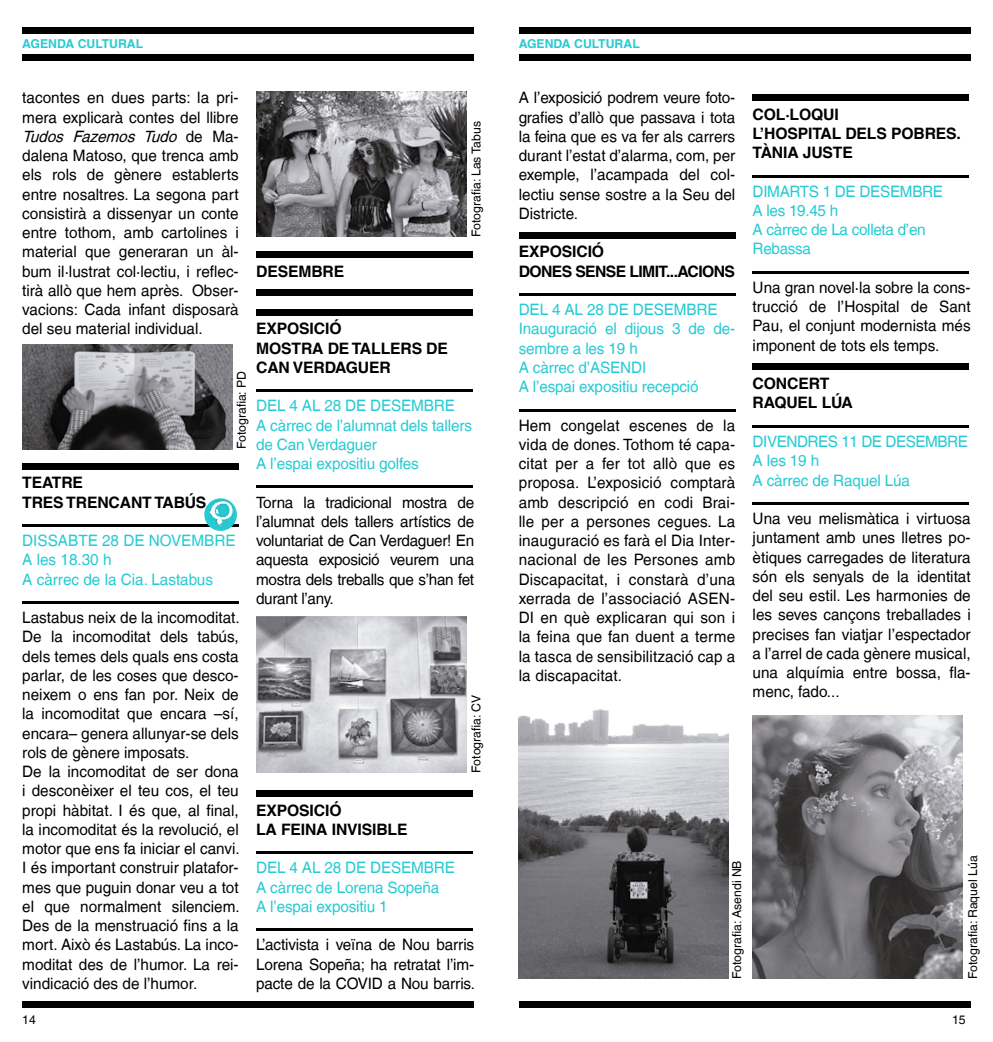
<style>
.page{position:relative;width:993px;height:1042px;background:#fff}
.page>*{position:absolute;margin:0;border:0;box-sizing:border-box;transform-origin:0 0}
.t1{font:15.75px/19.2px "Helvetica LT";color:#000;text-align:justify}
.t2{font:15.75px/19.2px "Helvetica LT";letter-spacing:-.01em;color:#26cad3}
.t3{font:700 15.75px/19.2px "Helvetica LT";letter-spacing:-.01em;color:#000}
.t4{font:15.75px/19.2px "Helvetica LT";letter-spacing:-.03em;color:#26cad3}
.t5{font:700 15.75px/19.2px "Helvetica LT";letter-spacing:-.04em;color:#000}
.t6{font:12.25px "Helvetica LT";color:#000}
.t7{font:700 12.25px "Helvetica LT";color:#26cad3}
.s1{font-style:italic}
</style>
<div class="page">
<div style="left:22px;top:1001px;width:452px;height:7px;background:#000"></div>
<div style="left:518px;top:1001px;width:452px;height:7px;background:#000"></div>
<div style="left:22px;top:27px;width:452px;height:6px;background:#000"></div>
<div style="left:22px;top:54px;width:452px;height:6px;background:#000"></div>
<div style="left:22px;top:463px;width:217px;height:6px;background:#000"></div>
<hr style="left:22px;top:524px;width:217px;height:3px;background:#000">
<hr style="left:22px;top:601px;width:217px;height:3px;background:#000">
<div style="left:256px;top:251px;width:216px;height:6px;background:#000"></div>
<div style="left:256px;top:290px;width:216px;height:6px;background:#000"></div>
<div style="left:256px;top:309px;width:216px;height:6px;background:#000"></div>
<hr style="left:256px;top:389px;width:216px;height:3px;background:#000">
<hr style="left:256px;top:485px;width:216px;height:3px;background:#000">
<div style="left:256px;top:790px;width:216px;height:6px;background:#000"></div>
<hr style="left:256px;top:851px;width:216px;height:3px;background:#000">
<hr style="left:256px;top:928px;width:216px;height:3px;background:#000">
<img style="left:22px;top:345px;width:211px;height:104px">
<img style="left:256px;top:92px;width:210px;height:145px">
<img style="left:257px;top:616px;width:209px;height:157px">
<svg style="left:204px;top:498px;width:33px;height:33px"></svg>
<img style="left:209px;top:501px;width:24px;height:27px">
<div style="left:518px;top:27px;width:452px;height:6px;background:#000"></div>
<div style="left:518px;top:54px;width:452px;height:6px;background:#000"></div>
<div style="left:518px;top:232px;width:217px;height:6px;background:#000"></div>
<hr style="left:518px;top:293px;width:217px;height:3px;background:#000">
<hr style="left:518px;top:408px;width:217px;height:3px;background:#000">
<div style="left:752px;top:94px;width:216px;height:6px;background:#000"></div>
<hr style="left:752px;top:175px;width:216px;height:2px;background:#000">
<hr style="left:752px;top:271px;width:216px;height:3px;background:#000">
<div style="left:752px;top:364px;width:216px;height:6px;background:#000"></div>
<hr style="left:752px;top:425px;width:216px;height:3px;background:#000">
<hr style="left:752px;top:502px;width:216px;height:3px;background:#000">
<img style="left:518px;top:709px;width:210px;height:270px">
<img style="left:752px;top:715px;width:210px;height:264px">
<p class="t7" style="left:22px;top:36px;width:122px">AGENDA CULTURAL</p>
<p class="t1" style="left:22px;top:88px;width:218px">tacontes en dues parts: la pri&shy;mera explicarà contes del llibre <span class="s1">Tudos Fazemos Tudo</span> d e M a - dalena Matoso, que trenca amb els rols de gènere establerts entre nosaltres. La segona part consistirà a dissenyar un conte entre tothom, amb cartolines i material que generaran un àl&shy;bum il·lustrat col·lectiu, i reflec&shy;tirà allò que hem après. Obser&shy;vacions: Cada infant disposarà del seu material individual.</p>
<p class="t6" style="left:469px;top:237px;width:117px;rotate:-90deg">Fotografia: Las Tabus</p>
<p class="t3" style="left:256px;top:261px;width:90px">DESEMBRE</p>
<p class="t3" style="left:256px;top:319px;width:193px">EXPOSICIÓ<br>MOSTRA DE TALLERS DE<br>CAN VERDAGUER</p>
<p class="t2" style="left:256px;top:396px;width:217px">DEL 4 AL 28 DE DESEMBRE<br>A càrrec de l’alumnat dels tallers de Can Verdaguer<br>A l’espai expositiu golfes</p>
<p class="t1" style="left:256px;top:492px;width:219px">Torna la tradicional mostra de l’alumnat dels tallers artístics de voluntariat de Can Verdaguer! En aquesta exposició veurem una mostra dels treballs que s’han fet durant l’any.</p>
<p class="t6" style="left:234px;top:449px;width:79px;rotate:-90deg">Fotografia: PD</p>
<p class="t3" style="left:22px;top:473px;width:186px">TEATRE<br>TRES TRENCANT TABÚS</p>
<p class="t2" style="left:22px;top:531px;width:215px">DISSABTE 28 DE NOVEMBRE<br>A les 18.30 h<br>A càrrec de la Cia. Lastabus</p>
<p class="t1" style="left:22px;top:608px;width:219px;text-align:left">Lastabus neix de la incomoditat.<br>De la incomoditat dels tabús, dels temes dels quals ens costa parlar, de les coses que desco&shy;neixem o ens fan por. Neix de la incomoditat que encara –sí, encara– genera allunyar-se dels rols de gènere imposats.<br>De la incomoditat de ser dona i desconèixer el teu cos, el teu propi hàbitat. I és que, al final, la incomoditat és la revolució, el motor que ens fa iniciar el canvi.<br>I és important construir platafor&shy;mes que puguin donar veu a tot el que normalment silenciem.<br>Des de la menstruació fins a la mort. Això és Lastabús. La inco&shy;moditat des de l’humor. La rei&shy;vindicació des de l’humor.</p>
<p class="t6" style="left:469px;top:773px;width:79px;rotate:-90deg">Fotografia: CV</p>
<p class="t3" style="left:256px;top:800px;width:153px">EXPOSICIÓ<br>LA FEINA INVISIBLE</p>
<p class="t2" style="left:256px;top:858px;width:200px">DEL 4 AL 28 DE DESEMBRE<br>A càrrec de Lorena Sopeña<br>A l’espai expositiu 1</p>
<p class="t1" style="left:256px;top:935px;width:220px">L’activista i veïna de Nou barris Lorena Sopeña; ha retratat l’im&shy;pacte de la COVID a Nou barris.</p>
<p class="t7" style="left:518px;top:36px;width:122px">AGENDA CULTURAL</p>
<p class="t1" style="left:518px;top:88px;width:218px">A l’exposició podrem veure foto&shy;grafies d’allò que passava i tota la feina que es va fer als carrers durant l’estat d’alarma, com, per exemple, l’acampada del col· lectiu sense sostre a la Seu del Districte.</p>
<p class="t5" style="left:518px;top:242px;width:218px">EXPOSICIÓ<br>DONES SENSE LIMIT...ACIONS</p>
<p class="t2" style="left:518px;top:300px;width:218px">DEL 4 AL 28 DE DESEMBRE<br>Inauguració el dijous 3 de de&shy;sembre a les 19 h<br>A càrrec d’ASENDI<br>A l’espai expositiu recepció</p>
<p class="t1" style="left:518px;top:415px;width:218px">Hem congelat escenes de la vida de dones. Tothom té capa&shy;citat per a fer tot allò que es proposa. L’exposició comptarà amb descripció en codi Brai&shy;lle per a persones cegues. La inauguració es farà el Dia Inter&shy;nacional de les Persones amb Discapacitat, i constarà d’una xerrada de l’associació ASEN-DI en què explicaran qui son i la feina que fan duent a terme la tasca de sensibilització cap a la discapacitat.</p>
<p class="t3" style="left:752px;top:104px;width:210px">COL·LOQUI<br>L’HOSPITAL DELS POBRES.<br>TÀNIA JUSTE</p>
<p class="t2" style="left:752px;top:181px;width:192px">DIMARTS 1 DE DESEMBRE<br>A les 19.45 h<br>A càrrec de La colleta d’en<br>Rebassa</p>
<p class="t1" style="left:752px;top:278px;width:219px">Una gran novel·la sobre la cons&shy;trucció de l’Hospital de Sant Pau, el conjunt modernista més imponent de tots els temps.</p>
<p class="t3" style="left:752px;top:374px;width:102px">CONCERT<br>RAQUEL LÚA</p>
<p class="t4" style="left:752px;top:432px;width:217px">DIVENDRES 11 DE DESEMBRE<br>A les 19 h<br>A càrrec de Raquel Lúa</p>
<p class="t1" style="left:752px;top:509px;width:219px">Una veu melismàtica i virtuosa juntament amb unes lletres po&shy;ètiques carregades de literatura són els senyals de la identitat del seu estil. Les harmonies de les seves cançons treballades i precises fan viatjar l’espectador a l’arrel de cada gènere musical, una alquímia entre bossa, fla&shy;menc, fado...</p>
<p class="t6" style="left:729px;top:979px;width:120px;rotate:-90deg">Fotografia: Asendi NB</p>
<p class="t6" style="left:965px;top:979px;width:125px;rotate:-90deg">Fotografia: Raquel Lúa</p>
<p class="t6" style="left:22px;top:1012px;width:15px">14</p>
<p class="t6" style="left:951px;top:1012px;width:15px">15</p>
</div>
